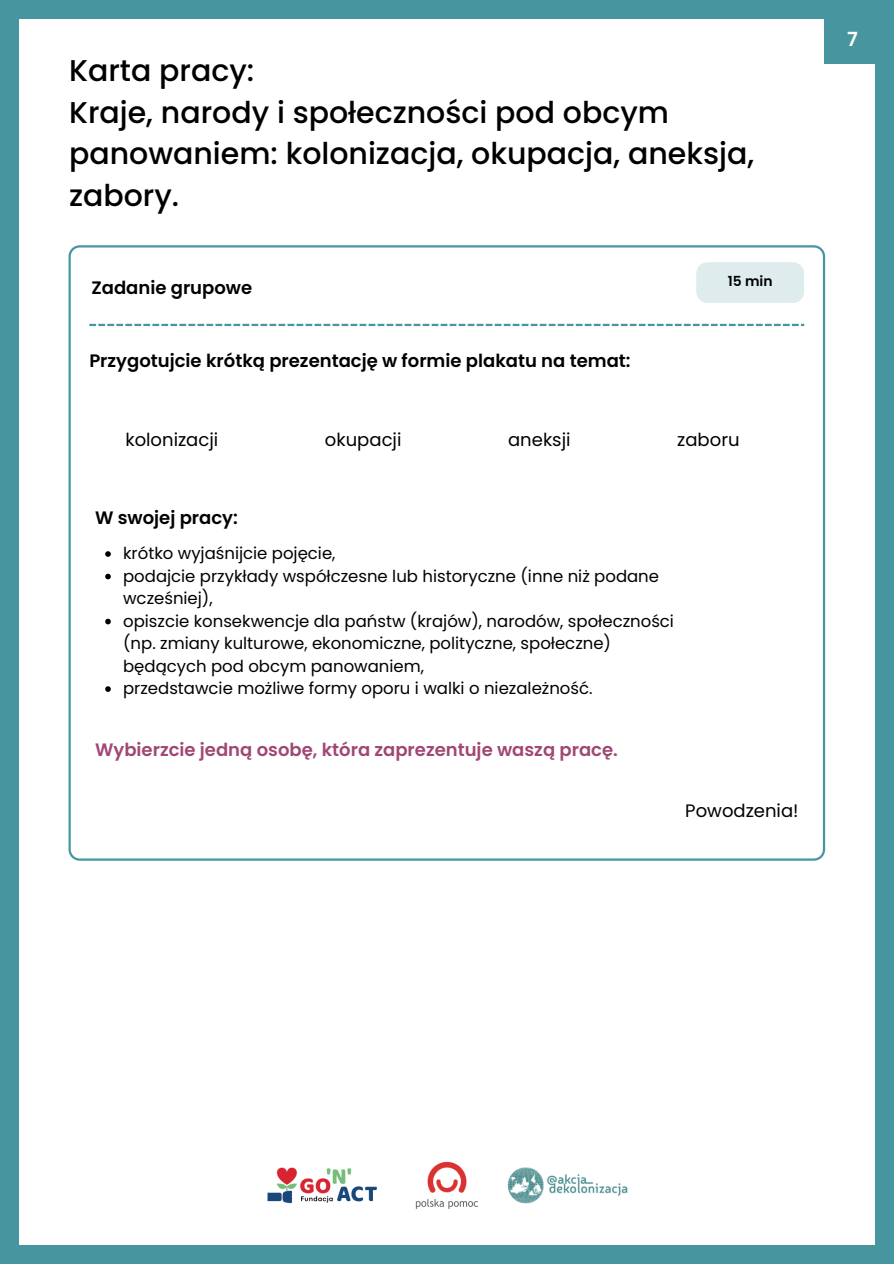
<style>
.page{position:relative;width:894px;height:1264px;background:#fff}
.page>*{position:absolute;margin:0;border:0;box-sizing:border-box;transform-origin:0 0}
.t1{font:500 30px/41.7px "Poppins";color:#000}
.t2{font:600 19.5px "Poppins";color:#fff}
.t3{font:600 18px "Poppins";color:#000}
.t4{font:600 18px "Poppins";color:#a04775}
.t5{font:18px "Poppins";color:#000}
.t6{font:16.5px/22.5px "Poppins";color:#000}
.t7{font:600 13.8px "Poppins";color:#000}
</style>
<div class="page">
<div style="left:0;top:0;width:893px;height:1263px;background:#47959f"></div>
<div style="left:20px;top:19px;width:854px;height:1225px;background:#fff"></div>
<img style="left:267px;top:1161px;width:361px;height:48px">
<svg style="left:68px;top:245px;width:756px;height:615px"></svg>
<svg style="left:89px;top:324px;width:715px;height:2px"></svg>
<svg style="left:105px;top:551px;width:6px;height:6px"></svg>
<svg style="left:105px;top:573px;width:6px;height:6px"></svg>
<svg style="left:105px;top:618px;width:6px;height:6px"></svg>
<svg style="left:105px;top:686px;width:6px;height:6px"></svg>
<div style="left:696px;top:262px;width:108px;height:40px;background:#deecee"></div>
<div style="left:824px;top:15px;width:56px;height:49px;background:#47959f"></div>
<h1 class="t1" style="left:69px;top:50px;width:686px">Karta pracy:<br>Kraje, narody i społeczności pod obcym panowaniem: kolonizacja, okupacja, aneksja, zabory.</h1>
<h2 class="t3" style="left:91px;top:275px;width:162px">Zadanie grupowe</h2>
<p class="t3" style="left:89px;top:348px;width:542px">Przygotujcie krótką prezentację w formie plakatu na temat:</p>
<p class="t7" style="left:727px;top:272px;width:46px">15 min</p>
<p class="t5" style="left:125px;top:426px;width:94px">kolonizacji</p>
<h2 class="t5" style="left:325px;top:426px;width:78px">okupacji</h2>
<h3 class="t5" style="left:508px;top:426px;width:64px">aneksji</h3>
<h3 class="t5" style="left:677px;top:426px;width:64px">zaboru</h3>
<h3 class="t3" style="left:95px;top:505px;width:144px">W swojej pracy:</h3>
<h3 class="t6" style="left:123px;top:542px;width:214px">krótko wyjaśnijcie pojęcie,</h3>
<h2 class="t6" style="left:123px;top:564px;width:537px">podajcie przykłady współczesne lub historyczne (inne niż podane wcześniej),</h2>
<p class="t6" style="left:123px;top:609px;width:552px">opiszcie konsekwencje dla państw (krajów), narodów, społeczności (np. zmiany kulturowe, ekonomiczne, polityczne, społeczne) będących pod obcym panowaniem,</p>
<p class="t6" style="left:123px;top:677px;width:471px">przedstawcie możliwe formy oporu i walki o niezależność.</p>
<p class="t4" style="left:95px;top:736px;width:524px">Wybierzcie jedną osobę, która zaprezentuje waszą pracę.</p>
<h2 class="t5" style="left:685px;top:798px;width:115px">Powodzenia!</h2>
<h3 class="t2" style="left:846px;top:25px;width:12px">7</h3>
</div>
